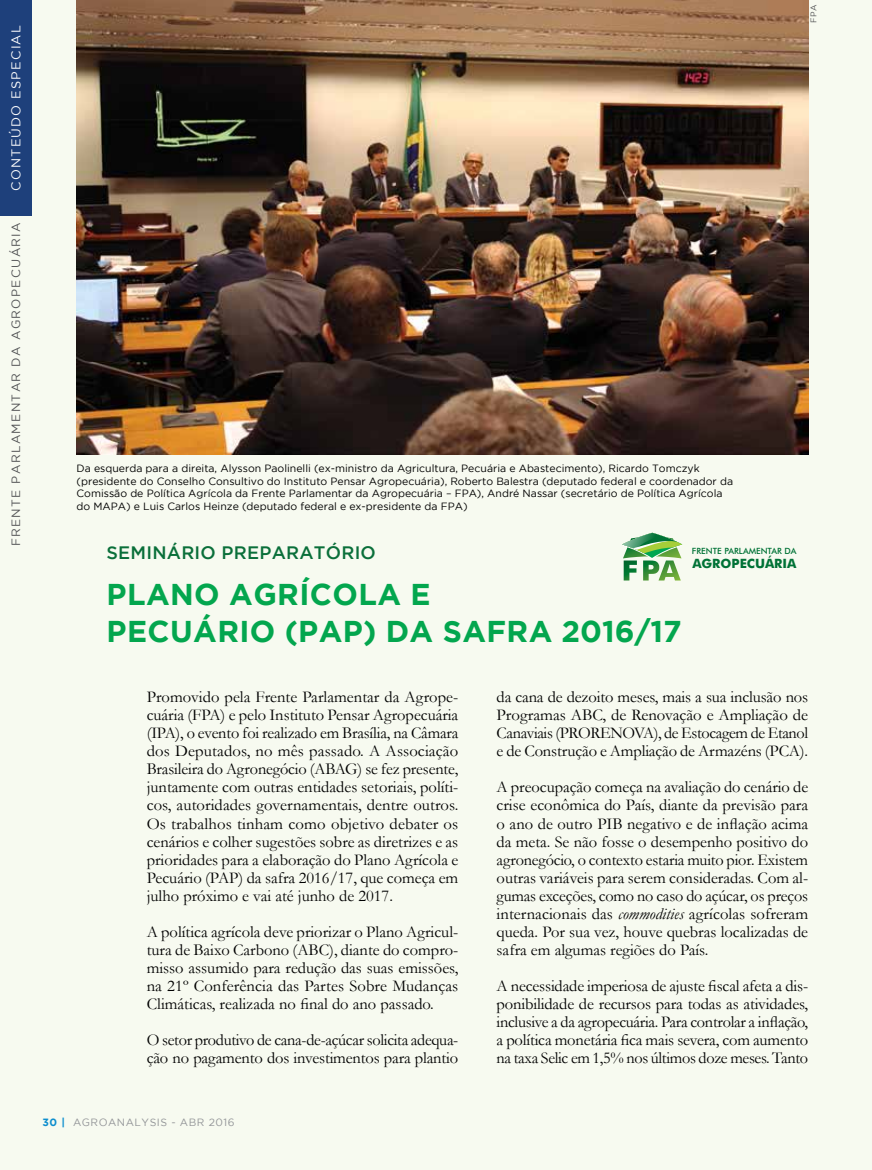
<style>
.page{position:relative;width:872px;height:1170px;background:#fff}
.page>*{position:absolute;margin:0;border:0;box-sizing:border-box;transform-origin:0 0}
.t1{font:700 30px/37.5px "Gotham";letter-spacing:.015em;color:#03a64e}
.t2{font:500 18px "Gotham";letter-spacing:.015em;color:#0a6f3a}
.t3{font:16.5px/18px "Garamond";letter-spacing:-.01em;color:#000;text-align:justify}
.t4{font:700 12.9px "Futura BT";color:#007236}
.t5{font:12.75px "Gotham";letter-spacing:.095em;color:#fff}
.t6{font:12px "Gotham";letter-spacing:.115em;color:#515254}
.t7{font:10.5px/12.6px "Gotham";color:#000}
.t8{font:10.5px "Gotham";letter-spacing:.05em;color:#939598}
.t9{font:500 8.55px "Futura BT";color:#007236}
.t10{font:8.25px "Gotham";color:#515254}
.s1{font-weight:700;color:#0e8ece}
.s2{font-style:italic}
</style>
<div class="page">
<div style="left:0;top:0;width:872px;height:1169px;background:#f7faf0"></div>
<div style="left:0;top:0;width:32px;height:216px;background:#1e407b"></div>
<img style="left:77px;top:0;width:731px;height:454px">
<svg style="left:622px;top:532px;width:60px;height:27px"></svg>
<svg style="left:623px;top:560px;width:58px;height:21px"></svg>
<p class="t5" style="left:9px;top:191px;width:167px;rotate:-90deg">CONTEÚDO ESPECIAL</p>
<p class="t6" style="left:9px;top:546px;width:326px;rotate:-90deg">FRENTE PARLAMENTAR DA AGROPECUÁRIA</p>
<p class="t10" style="left:809px;top:23px;width:20px;rotate:-90deg">FPA</p>
<p class="t7" style="left:77px;top:462px;width:658px">Da esquerda para a direita, Alysson Paolinelli (ex-ministro da Agricultura, Pecuária e Abastecimento), Ricardo Tomczyk (presidente do Conselho Consultivo do Instituto Pensar Agropecuária), Roberto Balestra (deputado federal e coordenador da Comissão de Política Agrícola da Frente Parlamentar da Agropecuária – FPA), André Nassar (secretário de Política Agrícola do MAPA) e Luis Carlos Heinze (deputado federal e ex-presidente da FPA)</p>
<p class="t2" style="left:106px;top:542px;width:271px">SEMINÁRIO PREPARATÓRIO</p>
<h1 class="t1" style="left:107px;top:574px;width:577px">PLANO AGRÍCOLA E<br>PECUÁRIO (PAP) DA SAFRA 2016/17</h1>
<p class="t9" style="left:692px;top:546px;width:106px">FRENTE PARLAMENTAR DA</p>
<p class="t4" style="left:692px;top:555px;width:105px">AGROPECUÁRIA</p>
<p class="t3" style="left:147px;top:688px;width:313px">Promovido pela Frente Parlamentar da Agrope&shy;cuária (FPA) e pelo Instituto Pensar Agropecuária (IPA), o evento foi realizado em Brasília, na Câmara dos Deputados, no mês passado. A Associação Brasileira do Agronegócio (ABAG) se fez presente, juntamente com outras entidades setoriais, políti&shy;cos, autoridades governamentais, dentre outros.<br>Os trabalhos tinham como objetivo debater os cenários e colher sugestões sobre as diretrizes e as prioridades para a elaboração do Plano Agrícola e Pecuário (PAP) da safra 2016/17, que começa em julho próximo e vai até junho de 2017.</p>
<p class="t3" style="left:147px;top:922px;width:313px">A política agrícola deve priorizar o Plano Agricul&shy;tura de Baixo Carbono (ABC), diante do compro&shy;misso assumido para redução das suas emissões, na 21º Conferência das Partes Sobre Mudanças Climáticas, realizada no final do ano passado.</p>
<p class="t3" style="left:147px;top:1030px;width:313px">O setor produtivo de cana-de-açúcar solicita adequa&shy;ção no pagamento dos investimentos para plantio</p>
<p class="t8" style="left:43px;top:1116px;width:194px"><span class="s1">30 |</span> AGROANALYSIS - ABR 2016</p>
<p class="t3" style="left:496px;top:688px;width:313px">da cana de dezoito meses, mais a sua inclusão nos Programas ABC, de Renovação e Ampliação de Canaviais (PRORENOVA), de Estocagem de Etanol e de Construção e Ampliação de Armazéns (PCA).</p>
<p class="t3" style="left:496px;top:778px;width:313px">A preocupação começa na avaliação do cenário de crise econômica do País, diante da previsão para o ano de outro PIB negativo e de inflação acima da meta. Se não fosse o desempenho positivo do agronegócio, o contexto estaria muito pior. Existem outras variáveis para serem consideradas. Com al&shy;gumas exceções, como no caso do açúcar, os preços internacionais das <span class="s2">commodities</span> agrícolas sofreram queda. Por sua vez, houve quebras localizadas de safra em algumas regiões do País.</p>
<p class="t3" style="left:496px;top:976px;width:313px">A necessidade imperiosa de ajuste fiscal afeta a dis&shy;ponibilidade de recursos para todas as atividades, inclusive a da agropecuária. Para controlar a inflação, a política monetária fica mais severa, com aumento na taxa Selic em 1,5% nos últimos doze meses. Tanto</p>
</div>
